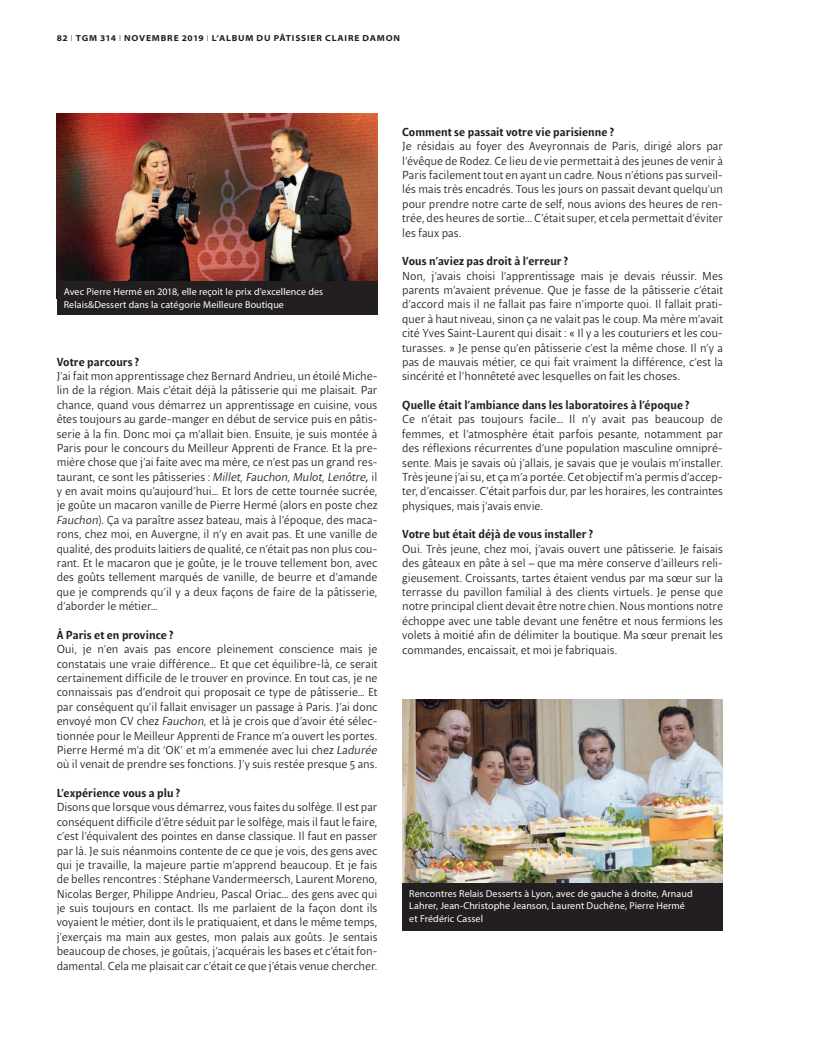
<style>
.page{position:relative;width:815px;height:1063px;background:#fff}
.page>*{position:absolute;margin:0;border:0;box-sizing:border-box;transform-origin:0 0}
.t1{font:11.88px/14.4px "Beret LT Std";letter-spacing:.005em;color:#231f20;text-align:justify}
.t2{font:500 11.88px "Beret LT Std";letter-spacing:.005em;color:#231f20}
.t3{font:10px/12.5px "Myriad Pro";letter-spacing:.01em;color:#fff}
.t4{font:700 semi-expanded 8.75px "Myriad Pro";letter-spacing:.085em;color:#231f20}
.s1{font-weight:300}
.s2{font-style:italic}
</style>
<div class="page">
<img style="left:57px;top:113px;width:320px;height:169px">
<img style="left:402px;top:699px;width:321px;height:184px">
<div style="left:57px;top:282px;width:320px;height:33px;background:#231f20"></div>
<div style="left:402px;top:883px;width:321px;height:48px;background:#231f20"></div>
<p class="t4" style="left:57px;top:33px;width:345px">82 <span class="s1">I</span> TGM 314 <span class="s1">I</span> NOVEMBRE 2019 <span class="s1">I</span> L‘ALBUM DU PÂTISSIER CLAIRE DAMON</p>
<p class="t3" style="left:64px;top:286px;width:261px">Avec Pierre Hermé en 2018, elle reçoit le prix d’excellence des<br>Relais&amp;Dessert dans la catégorie Meilleure Boutique</p>
<p class="t2" style="left:57px;top:354px;width:84px">Votre parcours ?</p>
<p class="t1" style="left:57px;top:369px;width:322px">J’ai fait mon apprentissage chez Bernard Andrieu, un étoilé Miche&shy;lin de la région. Mais c’était déjà la pâtisserie qui me plaisait. Par chance, quand vous démarrez un apprentissage en cuisine, vous êtes toujours au garde-manger en début de service puis en pâtis&shy;serie à la fin. Donc moi ça m’allait bien. Ensuite, je suis montée à Paris pour le concours du Meilleur Apprenti de France. Et la pre&shy;mière chose que j’ai faite avec ma mère, ce n’est pas un grand res&shy;taurant, ce sont les pâtisseries : <span class="s2">Millet, Fauchon, Mulot, Lenôtre</span><span class="s2">,</span> il y en avait moins qu’aujourd’hui… Et lors de cette tournée sucrée, je goûte un macaron vanille de Pierre Hermé (alors en poste chez <span class="s2">Fauchon</span>). Ça va paraître assez bateau, mais à l’époque, des maca&shy;rons, chez moi, en Auvergne, il n’y en avait pas. Et une vanille de qualité, des produits laitiers de qualité, ce n’était pas non plus cou&shy;rant. Et le macaron que je goûte, je le trouve tellement bon, avec des goûts tellement marqués de vanille, de beurre et d’amande que je comprends qu’il y a deux façons de faire de la pâtisserie, d’aborder le métier…</p>
<p class="t2" style="left:57px;top:628px;width:118px">À Paris et en province ?</p>
<p class="t1" style="left:57px;top:642px;width:322px">Oui, je n’en avais pas encore pleinement conscience mais je constatais une vraie différence… Et que cet équilibre-là, ce serait certainement difficile de le trouver en province. En tout cas, je ne connaissais pas d’endroit qui proposait ce type de pâtisserie… Et par conséquent qu’il fallait envisager un passage à Paris. J’ai donc envoyé mon CV chez <span class="s2">Fauchon</span>, et là je crois que d’avoir été sélec&shy;tionnée pour le Meilleur Apprenti de France m’a ouvert les portes.<br>Pierre Hermé m’a dit ‘OK’ et m’a emmenée avec lui chez <span class="s2">Ladurée </span>où il venait de prendre ses fonctions. J’y suis restée presque 5 ans.</p>
<p class="t2" style="left:57px;top:786px;width:125px">L’expérience vous a plu ?</p>
<p class="t1" style="left:57px;top:800px;width:322px">Disons que lorsque vous démarrez, vous faites du solfège. Il est par conséquent difficile d’être séduit par le solfège, mais il faut le faire, c’est l’équivalent des pointes en danse classique. Il faut en passer par là. Je suis néanmoins contente de ce que je vois, des gens avec qui je travaille, la majeure partie m’apprend beaucoup. Et je fais de belles rencontres : Stéphane Vandermeersch, Laurent Moreno, Nicolas Berger, Philippe Andrieu, Pascal Oriac… des gens avec qui je suis toujours en contact. Ils me parlaient de la façon dont ils voyaient le métier, dont ils le pratiquaient, et dans le même temps, j’exerçais ma main aux gestes, mon palais aux goûts. Je sentais beaucoup de choses, je goûtais, j’acquérais les bases et c’était fon&shy;damental. Cela me plaisait car c’était ce que j’étais venue chercher.</p>
<p class="t2" style="left:402px;top:125px;width:213px">Comment se passait votre vie parisienne ?</p>
<p class="t1" style="left:402px;top:139px;width:322px">Je résidais au foyer des Aveyronnais de Paris, dirigé alors par l’évêque de Rodez. Ce lieu de vie permettait à des jeunes de venir à Paris facilement tout en ayant un cadre. Nous n’étions pas surveil&shy;lés mais très encadrés. Tous les jours on passait devant quelqu’un pour prendre notre carte de self, nous avions des heures de ren&shy;trée, des heures de sortie... C’était super, et cela permettait d’éviter les faux pas.</p>
<p class="t2" style="left:402px;top:254px;width:168px">Vous n’aviez pas droit à l’erreur ?</p>
<p class="t1" style="left:402px;top:268px;width:322px">Non, j’avais choisi l’apprentissage mais je devais réussir. Mes parents m’avaient prévenue. Que je fasse de la pâtisserie c’était d’accord mais il ne fallait pas faire n’importe quoi. Il fallait prati&shy;quer à haut niveau, sinon ça ne valait pas le coup. Ma mère m’avait cité Yves Saint-Laurent qui disait : « Il y a les couturiers et les cou&shy;turasses. » Je pense qu’en pâtisserie c’est la même chose. Il n’y a pas de mauvais métier, ce qui fait vraiment la différence, c’est la sincérité et l’honnêteté avec lesquelles on fait les choses.</p>
<p class="t2" style="left:402px;top:398px;width:289px">Quelle était l’ambiance dans les laboratoires à l’époque ?</p>
<p class="t1" style="left:402px;top:412px;width:322px">Ce n’était pas toujours facile… Il n’y avait pas beaucoup de femmes, et l’atmosphère était parfois pesante, notamment par des réflexions récurrentes d’une population masculine omnipré&shy;sente. Mais je savais où j’allais, je savais que je voulais m’installer.<br>Très jeune j’ai su, et ça m’a portée. Cet objectif m’a permis d’accep&shy;ter, d’encaisser. C’était parfois dur, par les horaires, les contraintes physiques, mais j’avais envie.</p>
<p class="t2" style="left:402px;top:527px;width:193px">Votre but était déjà de vous installer ?</p>
<p class="t1" style="left:402px;top:541px;width:322px">Oui. Très jeune, chez moi, j’avais ouvert une pâtisserie. Je faisais des gâteaux en pâte à sel – que ma mère conserve d’ailleurs reli&shy;gieusement. Croissants, tartes étaient vendus par ma sœur sur la terrasse du pavillon familial à des clients virtuels. Je pense que notre principal client devait être notre chien. Nous montions notre échoppe avec une table devant une fenêtre et nous fermions les volets à moitié afin de délimiter la boutique. Ma sœur prenait les commandes, encaissait, et moi je fabriquais.</p>
<p class="t3" style="left:409px;top:887px;width:285px">Rencontres Relais Desserts à Lyon, avec de gauche à droite, Arnaud<br>Lahrer, Jean-Christophe Jeanson, Laurent Duchêne, Pierre Hermé et Frédéric Cassel</p>
</div>
